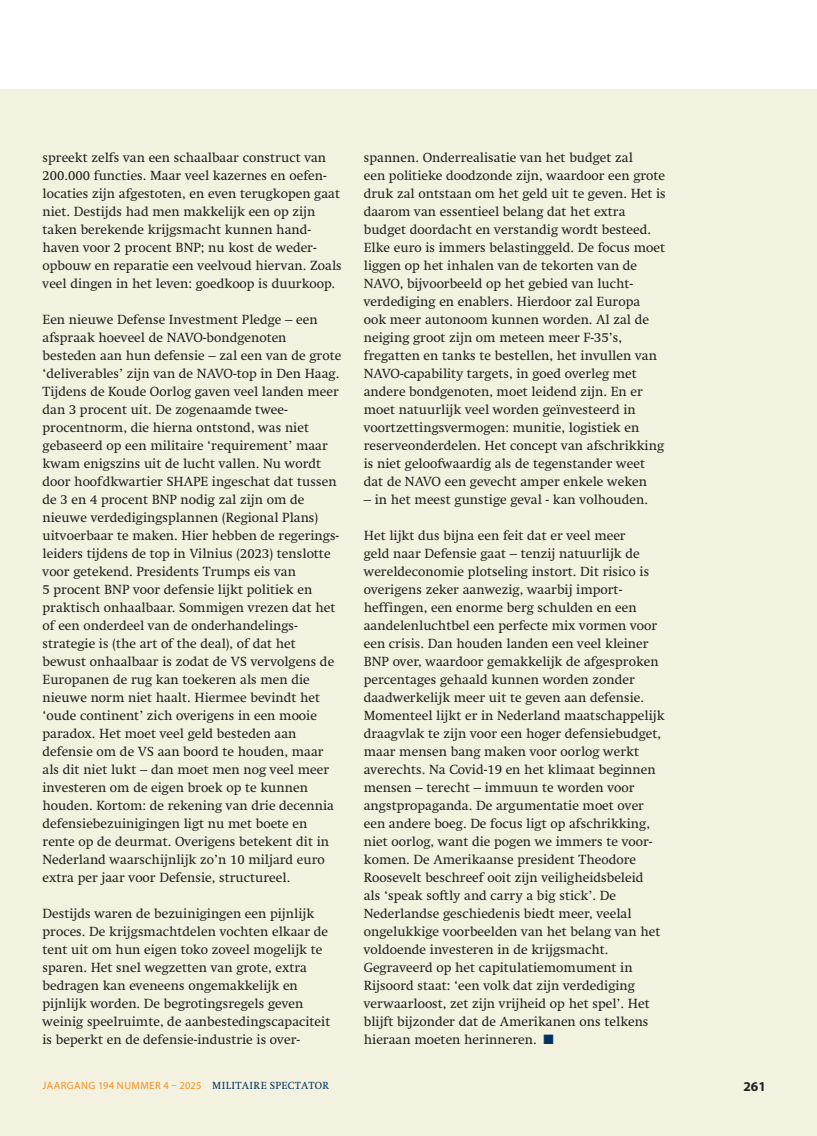
<style>
.page{position:relative;width:817px;height:1136px;background:#fff}
.page>*{position:absolute;margin:0;border:0;box-sizing:border-box;transform-origin:0 0}
.t1{font:13.5px/18px "Swift LT Std";color:#231f20}
.t2{font:700 13.5px "Myriad Pro";color:#231f20}
.t3{font:10.5px "Myriad Pro";letter-spacing:.045em;color:#f68f1e}
.s1{color:#003562}
.s2{font-family:"Swift LT Std";color:#003562}
</style>
<div class="page">
<div style="left:0;top:89px;width:816px;height:1046px;background:#f3f1df"></div>
<p class="t1" style="left:43px;top:149px;width:301px">spreekt zelfs van een schaalbaar construct van 200.000 functies. Maar veel kazernes en oefen&shy;locaties zijn afgestoten, en even terugkopen gaat niet. Destijds had men makkelijk een op zijn taken berekende krijgsmacht kunnen hand&shy;haven voor 2 procent BNP; nu kost de weder&shy;opbouw en reparatie een veelvoud hiervan. Zoals veel dingen in het leven: goedkoop is duurkoop.</p>
<p class="t1" style="left:43px;top:311px;width:300px">Een nieuwe Defense Investment Pledge – een afspraak hoeveel de NAVO-bondgenoten besteden aan hun defensie – zal een van de grote ‘deliverables’ zijn van de NAVO-top in Den Haag.<br>Tijdens de Koude Oorlog gaven veel landen meer dan 3 procent uit. De zogenaamde twee&shy;procentnorm, die hierna ontstond, was niet gebaseerd op een militaire ‘requirement’ maar kwam enigszins uit de lucht vallen. Nu wordt door hoofdkwartier SHAPE ingeschat dat tussen de 3 en 4 procent BNP nodig zal zijn om de nieuwe verdedigingsplannen (Regional Plans) uitvoerbaar te maken. Hier hebben de regerings&shy;leiders tijdens de top in Vilnius (2023) tenslotte voor getekend. Presidents Trumps eis van<br>5 procent BNP voor defensie lijkt politiek en praktisch onhaalbaar. Sommigen vrezen dat het of een onderdeel van de onderhandelings&shy;strategie is (the art of the deal), of dat het bewust onhaalbaar is zodat de VS vervolgens de Europanen de rug kan toekeren als men die nieuwe norm niet haalt. Hiermee bevindt het ‘oude continent’ zich overigens in een mooie paradox. Het moet veel geld besteden aan defensie om de VS aan boord te houden, maar als dit niet lukt – dan moet men nog veel meer investeren om de eigen broek op te kunnen houden. Kortom: de rekening van drie decennia defensiebezuinigingen ligt nu met boete en rente op de deurmat. Overigens betekent dit in Nederland waarschijnlijk zo’n 10 miljard euro extra per jaar voor Defensie, structureel.</p>
<p class="t1" style="left:43px;top:905px;width:289px">Destijds waren de bezuinigingen een pijnlijk proces. De krijgsmachtdelen vochten elkaar de tent uit om hun eigen toko zoveel mogelijk te sparen. Het snel wegzetten van grote, extra bedragen kan eveneens ongemakkelijk en pijnlijk worden. De begrotingsregels geven weinig speelruimte, de aanbestedingscapaciteit is beperkt en de defensie-industrie is over-</p>
<p class="t1" style="left:364px;top:149px;width:303px">spannen. Onderrealisatie van het budget zal<br>een politieke doodzonde zijn, waardoor een grote druk zal ontstaan om het geld uit te geven. Het is daarom van essentieel belang dat het extra budget doordacht en verstandig wordt besteed.<br>Elke euro is immers belastinggeld. De focus moet liggen op het inhalen van de tekorten van de NAVO, bijvoorbeeld op het gebied van lucht&shy;verdediging en enablers. Hierdoor zal Europa ook meer autonoom kunnen worden. Al zal de neiging groot zijn om meteen meer F-35’s, fregatten en tanks te bestellen, het invullen van NAVO-capability targets, in goed overleg met andere bondgenoten, moet leidend zijn. En er moet natuurlijk veel worden geïnvesteerd in voortzettingsvermogen: munitie, logistiek en reserveonderdelen. Het concept van afschrikking is niet geloofwaardig als de tegenstander weet dat de NAVO een gevecht amper enkele weken</p>
<p class="t1" style="left:364px;top:490px;width:286px">– in het meest gunstige geval - kan volhouden.</p>
<p class="t1" style="left:364px;top:526px;width:302px">Het lijkt dus bijna een feit dat er veel meer<br>geld naar Defensie gaat – tenzij natuurlijk de wereldeconomie plotseling instort. Dit risico is overigens zeker aanwezig, waarbij import&shy;heffingen, een enorme berg schulden en een aandelenluchtbel een perfecte mix vormen voor een crisis. Dan houden landen een veel kleiner BNP over, waardoor gemakkelijk de afgesproken percentages gehaald kunnen worden zonder daadwerkelijk meer uit te geven aan defensie.<br>Momenteel lijkt er in Nederland maatschappelijk draagvlak te zijn voor een hoger defensiebudget, maar mensen bang maken voor oorlog werkt averechts. Na Covid-19 en het klimaat beginnen mensen – terecht – immuun te worden voor angstpropaganda. De argumentatie moet over een andere boeg. De focus ligt op afschrikking, niet oorlog, want die pogen we immers te voor&shy;komen. De Amerikaanse president Theodore Roosevelt beschreef ooit zijn veiligheidsbeleid<br>als ‘speak softly and carry a big stick’. De Nederlandse geschiedenis biedt meer, veelal ongelukkige voorbeelden van het belang van het voldoende investeren in de krijgsmacht.<br>Gegraveerd op het capitulatiemomument in Rijsoord staat: ‘een volk dat zijn verdediging verwaarloost, zet zijn vrijheid op het spel’. Het blijft bijzonder dat de Amerikanen ons telkens hieraan moeten herinneren. <span class="s1">■</span></p>
<p class="t3" style="left:43px;top:1078px;width:288px">JAARGANG 194 NUMMER 4 – 2025 <span class="s2">MILITAIRE SPECTATOR</span></p>
<p class="t2" style="left:743px;top:1077px;width:24px">261</p>
</div>
